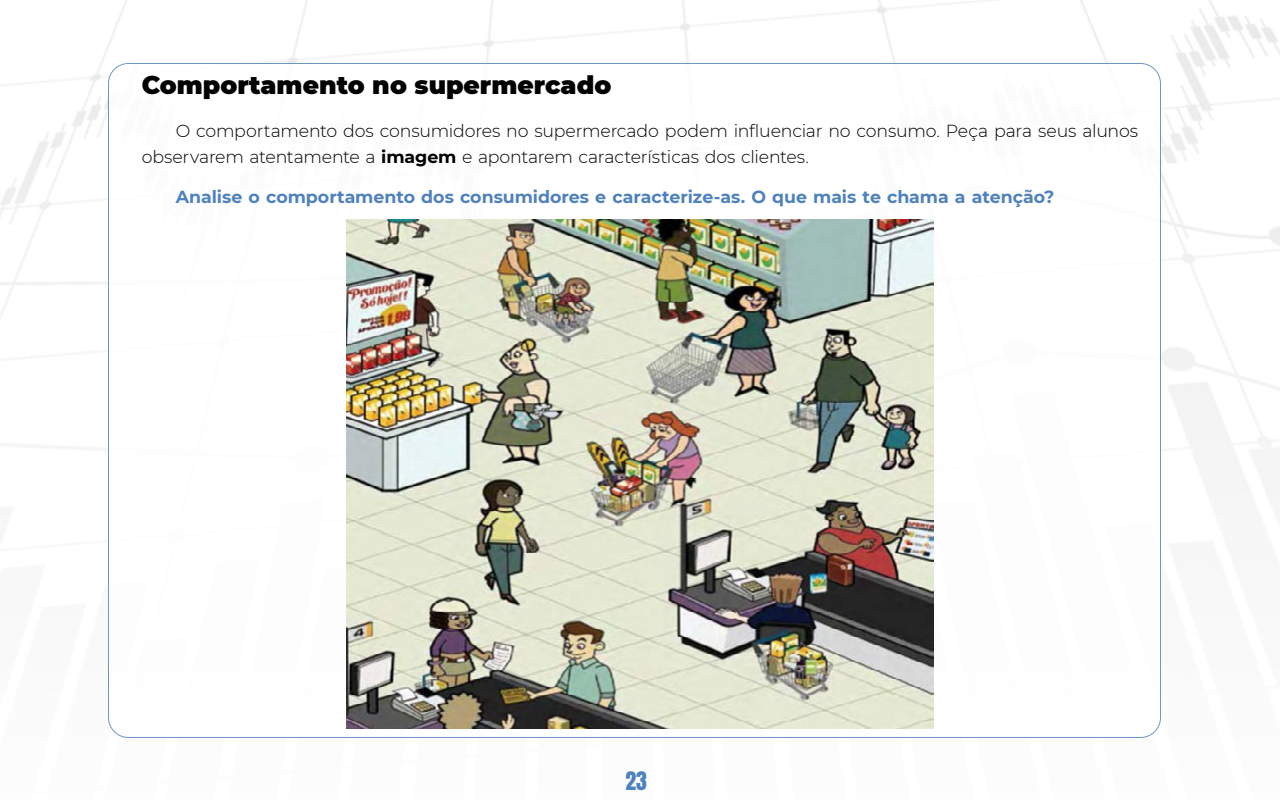
<style>
.page{position:relative;width:1280px;height:800px;background:#fff}
.page>*{position:absolute;margin:0;border:0;box-sizing:border-box;transform-origin:0 0}
.t1{font:900 25px "Montserrat";color:#000}
.t2{font:21.8px "Anton";color:#4f81bd}
.t3{font:300 17.4px/25.8px "Montserrat";letter-spacing:-.01em;color:#000}
.t4{font:700 17.4px "Montserrat";letter-spacing:-.005em;color:#4f81bd}
.s1{font-weight:700}
</style>
<div class="page">
<img style="left:347px;top:220px;width:586px;height:509px">
<h1 class="t1" style="left:142px;top:67px;width:471px">Comportamento no supermercado</h1>
<p class="t3" style="left:142px;top:117px;width:998px;text-indent:34px">O comportamento dos consumidores no supermercado podem influenciar no consumo. Peça para seus alunos observarem atentamente a <span class="s1">imagem</span> e apontarem características dos clientes.</p>
<p class="t4" style="left:176px;top:184px;width:880px">Analise o comportamento dos consumidores e caracterize-as. O que mais te chama a atenção?</p>
<p class="t2" style="left:625px;top:770px;width:23px">23</p>
</div>
